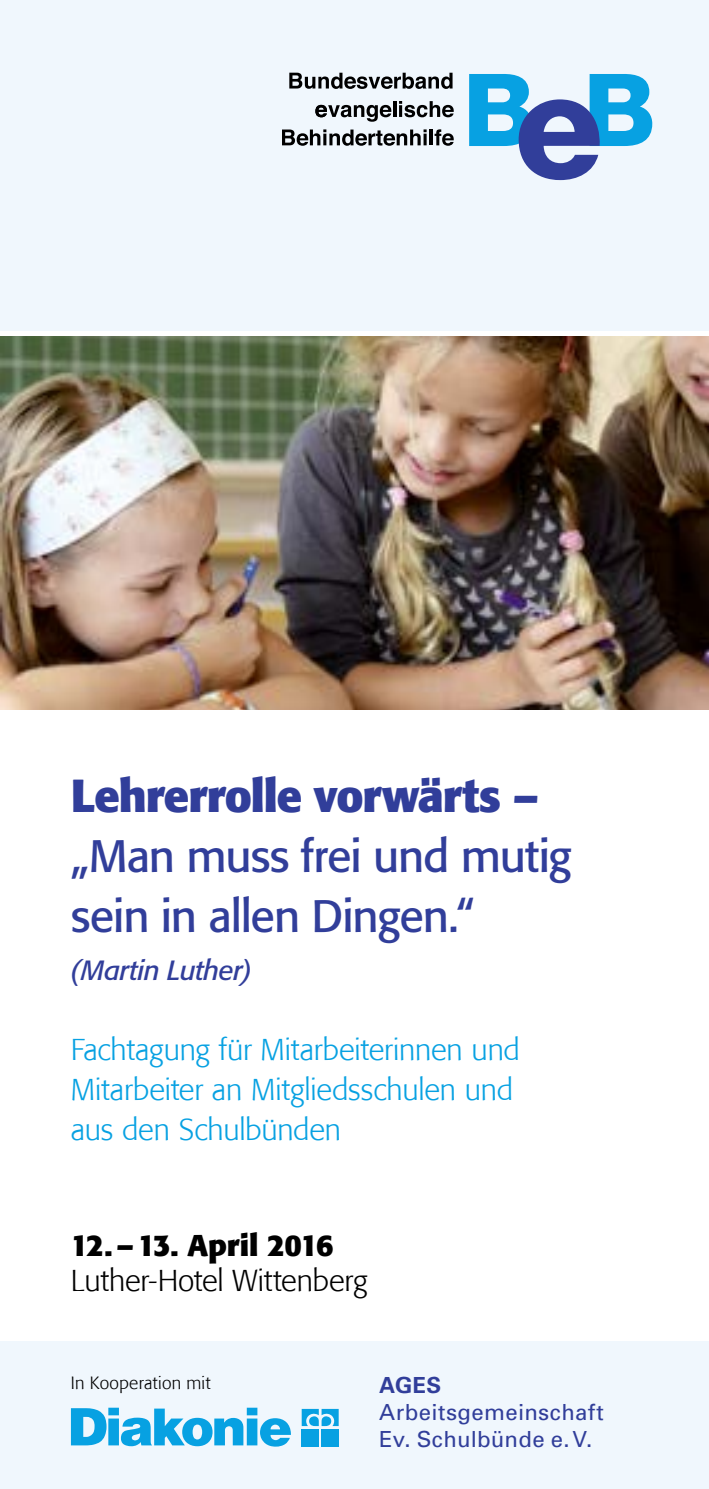
<style>
.page{position:relative;width:709px;height:1489px;background:#fff}
.page>*{position:absolute;margin:0;border:0;box-sizing:border-box;transform-origin:0 0}
.t1{font:45px/60px "Formata";letter-spacing:-.025em;color:#313e9a}
.t2{font:700 45px "Formata";letter-spacing:-.02em;color:#313e9a}
.t3{font:300 30px/40px "Formata";letter-spacing:-.005em;color:#07a1e2}
.t4{font:300 30px "Formata";letter-spacing:-.005em;color:#000}
.t5{font:700 30px "Formata";letter-spacing:-.015em;color:#000}
.t6{font:italic 27.5px "Formata";letter-spacing:-.015em;color:#313e9a}
.t7{font:22.25px/26.5px "Univers";letter-spacing:.015em;color:#313e9a}
.t8{font:700 22.25px "Univers";color:#313e9a}
.t9{font:300 17.5px "Formata";letter-spacing:.02em;color:#000}
</style>
<div class="page">
<div style="left:0;top:1341px;width:709px;height:147px;background:#f0f7fd"></div>
<div style="left:0;top:0;width:709px;height:330px;background:#f0f7fd"></div>
<img style="left:0;top:336px;width:709px;height:373px">
<svg style="left:71px;top:1407px;width:220px;height:39px"></svg>
<div style="left:302px;top:1428px;width:17px;height:18px;background:#07a1e2"></div>
<div style="left:321px;top:1428px;width:18px;height:18px;background:#07a1e2"></div>
<svg style="left:302px;top:1408px;width:37px;height:17px"></svg>
<svg style="left:469px;top:74px;width:183px;height:106px"></svg>
<svg style="left:289px;top:73px;width:163px;height:16px"></svg>
<hr style="left:393px;top:101px;width:3px;height:16px;background:#000">
<svg style="left:399px;top:101px;width:55px;height:16px"></svg>
<svg style="left:282px;top:129px;width:144px;height:17px"></svg>
<hr style="left:429px;top:129px;width:4px;height:16px;background:#000">
<svg style="left:434px;top:129px;width:20px;height:17px"></svg>
<svg style="left:315px;top:105px;width:76px;height:17px"></svg>
<h1 class="t2" style="left:71px;top:768px;width:469px">Lehrerrolle vorwärts –</h1>
<h1 class="t1" style="left:71px;top:826px;width:502px">„Man muss frei und mutig sein in allen Dingen.“</h1>
<p class="t6" style="left:71px;top:953px;width:183px">(Martin Luther)</p>
<p class="t3" style="left:71px;top:1029px;width:450px">Fachtagung für Mitarbeiterinnen und<br>Mitarbeiter an Mitgliedsschulen und aus den Schulbünden</p>
<p class="t5" style="left:71px;top:1226px;width:264px">12.–13. April 2016</p>
<p class="t4" style="left:71px;top:1262px;width:298px">Luther-Hotel Wittenberg</p>
<p class="t9" style="left:71px;top:1372px;width:141px">In Kooperation mit</p>
<p class="t8" style="left:379px;top:1370px;width:63px">AGES</p>
<p class="t7" style="left:379px;top:1398px;width:226px">Arbeitsgemeinschaft<br>Ev. Schulbünde e.V.</p>
</div>
